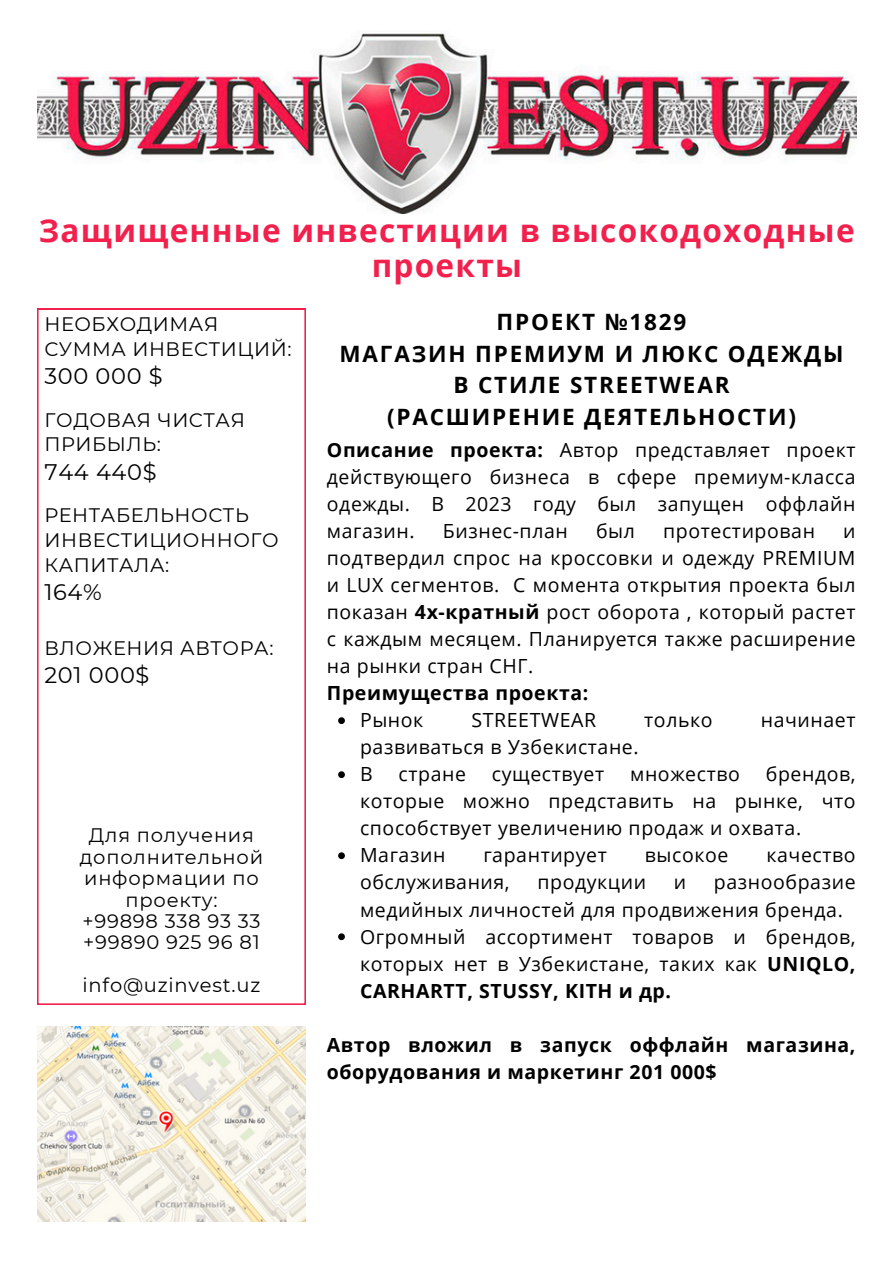
<style>
.page{position:relative;width:894px;height:1264px;background:#fff}
.page>*{position:absolute;margin:0;border:0;box-sizing:border-box;transform-origin:0 0}
.t1{font:700 31.5px/34.8px "Open Sans";letter-spacing:.04em;color:#f1204c;text-align:center}
.t2{font:700 22.5px/31.5px "Open Sans";letter-spacing:.08em;color:#000;text-align:center}
.t3{font:22.5px "Montserrat";letter-spacing:.03em;color:#000}
.t4{font:19.5px/27px "Open Sans";letter-spacing:.03em;color:#000;text-align:justify}
.t5{font:19.5px/24.8px "Montserrat";letter-spacing:.03em;color:#000}
.t6{font:700 19.5px/27px "Open Sans";letter-spacing:.03em;color:#000}
.s1{font-weight:700}
</style>
<div class="page">
<img style="left:37px;top:33px;width:818px;height:181px">
<svg style="left:37px;top:309px;width:268px;height:695px"></svg>
<img style="left:37px;top:1026px;width:268px;height:195px">
<svg style="left:338px;top:717px;width:7px;height:7px"></svg>
<svg style="left:338px;top:771px;width:7px;height:7px"></svg>
<svg style="left:338px;top:852px;width:7px;height:7px"></svg>
<svg style="left:338px;top:933px;width:7px;height:7px"></svg>
<h1 class="t1" style="left:39px;top:213px;width:817px">Защищенные инвестиции в высокодоходные проекты</h1>
<p class="t5" style="left:44px;top:311px;width:249px">НЕОБХОДИМАЯ<br>СУММА ИНВЕСТИЦИЙ:</p>
<p class="t3" style="left:44px;top:362px;width:120px">300 000 $</p>
<p class="t5" style="left:44px;top:407px;width:202px">ГОДОВАЯ ЧИСТАЯ<br>ПРИБЫЛЬ:</p>
<p class="t3" style="left:44px;top:457px;width:114px">744 440$</p>
<p class="t5" style="left:44px;top:503px;width:236px">РЕНТАБЕЛЬНОСТЬ<br>ИНВЕСТИЦИОННОГО<br>КАПИТАЛА:</p>
<p class="t3" style="left:44px;top:578px;width:59px">164%</p>
<p class="t5" style="left:44px;top:635px;width:230px">ВЛОЖЕНИЯ АВТОРА:</p>
<p class="t3" style="left:44px;top:661px;width:106px">201 000$</p>
<p class="t5" style="left:80px;top:824px;width:185px;line-height:21.3px;text-align:center">Для получения дополнительной информации по проекту:</p>
<p class="t5" style="left:82px;top:908px;width:180px">+99898 338 93 33</p>
<p class="t5" style="left:83px;top:930px;width:178px">+99890 925 96 81</p>
<p class="t5" style="left:83px;top:972px;width:179px">info@uzinvest.uz</p>
<h2 class="t2" style="left:339px;top:306px;width:505px">ПРОЕКТ №1829<br>МАГАЗИН ПРЕМИУМ И ЛЮКС ОДЕЖДЫ<br>В СТИЛЕ STREETWEAR<br>(РАСШИРЕНИЕ ДЕЯТЕЛЬНОСТИ)</h2>
<p class="t4" style="left:327px;top:436px;width:530px"><span class="s1">Описание проекта:</span> Автор представляет проект действующего бизнеса в сфере премиум-класса одежды. В 2023 году был запущен оффлайн магазин.</p>
<p class="t4" style="left:443px;top:517px;width:126px">Бизнес-план</p>
<p class="t4" style="left:596px;top:517px;width:40px">был</p>
<p class="t4" style="left:663px;top:517px;width:153px">протестирован</p>
<p class="t4" style="left:327px;top:517px;width:530px;text-indent:516px">и подтвердил спрос на кроссовки и одежду PREMIUM и LUX сегментов. С момента открытия проекта был показан <span class="s1">4х-кратный</span> рост оборота , который растет с каждым месяцем. Планируется также расширение на рынки стран СНГ.</p>
<p class="t6" style="left:327px;top:679px;width:263px">Преимущества проекта:</p>
<p class="t4" style="left:360px;top:706px;width:65px">Рынок</p>
<p class="t4" style="left:471px;top:706px;width:126px">STREETWEAR</p>
<p class="t4" style="left:644px;top:706px;width:70px">только</p>
<p class="t4" style="left:760px;top:706px;width:96px">начинает</p>
<p class="t4" style="left:360px;top:733px;width:280px">развиваться в Узбекистане.</p>
<p class="t4" style="left:360px;top:760px;width:14px">В</p>
<p class="t4" style="left:398px;top:760px;width:69px">стране</p>
<p class="t4" style="left:492px;top:760px;width:114px">существует</p>
<p class="t4" style="left:630px;top:760px;width:111px">множество</p>
<p class="t4" style="left:360px;top:760px;width:497px;text-indent:405px">брендов, которые можно представить на рынке, что способствует увеличению продаж и охвата.</p>
<p class="t4" style="left:360px;top:841px;width:87px">Магазин</p>
<p class="t4" style="left:483px;top:841px;width:125px">гарантирует</p>
<p class="t4" style="left:644px;top:841px;width:85px">высокое</p>
<p class="t4" style="left:766px;top:841px;width:91px">качество</p>
<p class="t4" style="left:360px;top:868px;width:151px">обслуживания,</p>
<p class="t4" style="left:537px;top:868px;width:110px">продукции</p>
<p class="t4" style="left:673px;top:868px;width:14px">и</p>
<p class="t4" style="left:360px;top:868px;width:497px;text-indent:353px">разнообразие медийных личностей для продвижения бренда.</p>
<p class="t4" style="left:360px;top:922px;width:497px">Огромный ассортимент товаров и брендов, которых нет в Узбекистане, таких как <span class="s1">UNIQLO, CARHARTT, STUSSY, KITH и др.</span></p>
<h4 class="t6" style="left:327px;top:1030px;width:530px">Автор вложил в запуск оффлайн магазина, оборудования и маркетинг 201 000$</h4>
</div>
